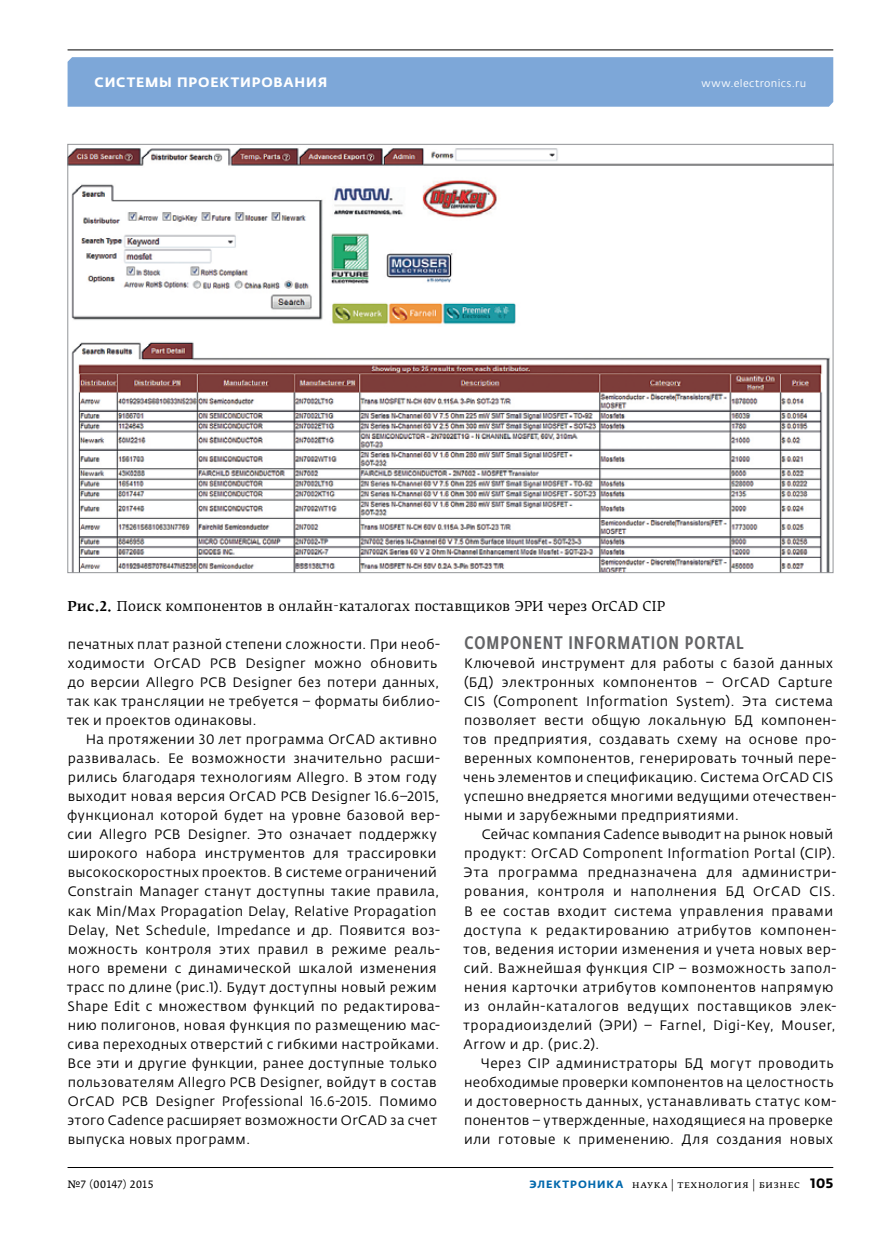
<style>
.page{position:relative;width:881px;height:1234px;background:#fff}
.page>*{position:absolute;margin:0;border:0;box-sizing:border-box;transform-origin:0 0}
.t1{font:500 18px "Fedra Sans Cond Pro";letter-spacing:.06em;color:#636466}
.t2{font:13.5px/19px "Fedra Sans Pro";letter-spacing:.035em;color:#000}
.t3{font:13.5px "Fedra Serif B Pro";letter-spacing:.005em;color:#000}
.t4{font:700 13.5px "Fedra Sans Alt Pro";letter-spacing:.06em;color:#fff}
.t5{font:10.5px "Fedra Serif B Pro";letter-spacing:.04em;color:#000}
.t6{font:10.5px "Fedra Sans Pro";letter-spacing:.035em;color:#fff}
.t7{font:10.5px "Fedra Serif A Pro";letter-spacing:.035em;color:#000}
.s1{font-weight:500}
.s2{font-family:"Fedra Sans Alt Pro";font-weight:700;color:#0068ac}
.s3{font-family:"Fedra Sans Pro";font-weight:700;font-size:13.5px}
</style>
<div class="page">
<div style="left:67px;top:57px;width:765px;height:50px;background:#7da7d8"></div>
<hr style="left:67px;top:49px;width:765px;height:1px;background:#000">
<hr style="left:68px;top:1166px;width:764px;height:1px;background:#000">
<img style="left:70px;top:148px;width:761px;height:422px">
<p class="t4" style="left:95px;top:74px;width:234px">Системы проектирования</p>
<p class="t6" style="left:701px;top:77px;width:106px">www.electronics.ru</p>
<p class="t3" style="left:68px;top:597px;width:598px"><span class="s1">Рис.2.</span> Поиск компонентов в онлайн-каталогах поставщиков ЭРИ через OrCAD CIP</p>
<p class="t2" style="left:67px;top:634px;width:374px">печатных плат разной степени сложности. При необ&shy;ходимости OrCAD PCB Designer можно обновить до версии Allegro PCB Designer без потери данных, так как трансляции не требуется – форматы библио&shy;тек и проектов одинаковы.</p>
<p class="t2" style="left:67px;top:729px;width:374px;text-indent:19px">На протяжении 30 лет программа OrCAD активно развивалась. Ее возможности значительно расши&shy;рились благодаря технологиям Allegro. В этом году выходит новая версия OrCAD PCB Designer 16.6–2015, функционал которой будет на уровне базовой вер&shy;сии Allegro PCB Designer. Это означает поддержку широкого набора инструментов для трассировки высокоскоростных проектов. В системе ограничений Constrain Manager станут доступны такие правила, как Min/Max Propagation Delay, Relative Propagation Delay, Net Schedule, Impedance и др. Появится воз&shy;можность контроля этих правил в режиме реаль&shy;ного времени с динамической шкалой изменения трасс по длине (рис.1). Будут доступны новый режим Shape Edit с множеством функций по редактирова&shy;нию полигонов, новая функция по размещению мас&shy;сива переходных отверстий с гибкими настройками.<br>Все эти и другие функции, ранее доступные только пользователям Allegro PCB Designer, войдут в состав OrCAD PCB Designer Professional 16.6-2015. Помимо этого Cadence расширяет возможности OrCAD за счет выпуска новых программ.</p>
<h1 class="t1" style="left:464px;top:631px;width:280px">COMPONENT INFORMATION PORTAL</h1>
<p class="t2" style="left:463px;top:653px;width:374px">Ключевой инструмент для работы с базой данных (БД) электронных компонентов – OrCAD Capture CIS (Component Information System). Эта система позволяет вести общую локальную БД компонен&shy;тов предприятия, создавать схему на основе про&shy;веренных компонентов, генерировать точный пере&shy;чень элементов и спецификацию. Система OrCAD CIS успешно внедряется многими ведущими отечествен&shy;ными и зарубежными предприятиями.</p>
<p class="t2" style="left:463px;top:825px;width:374px;text-indent:19px">Сейчас компания Cadence выводит на рынок новый продукт: OrCAD Component Information Portal (CIP).<br>Эта программа предназначена для администри&shy;рования, контроля и наполнения БД OrCAD CIS.<br>В ее состав входит система управления правами доступа к редактированию атрибутов компонен&shy;тов, ведения истории изменения и учета новых вер&shy;сий. Важнейшая функция CIP – возможность запол&shy;нения карточки атрибутов компонентов напрямую из онлайн-каталогов ведущих поставщиков элек&shy;трорадиоизделий (ЭРИ) – Farnel, Digi-Key, Mouser, Arrow и др. (рис.2).</p>
<p class="t2" style="left:464px;top:1053px;width:374px;text-indent:17px">Через CIP администраторы БД могут проводить необходимые проверки компонентов на целостность и достоверность данных, устанавливать статус ком&shy;понентов – утвержденные, находящиеся на проверке или готовые к применению. Для создания новых</p>
<p class="t7" style="left:67px;top:1177px;width:87px">№7 (00147) 2015</p>
<p class="t5" style="left:529px;top:1177px;width:305px"><span class="s2">ЭЛЕКТРОНИКА</span> наука | технология | бизнес <span class="s3">105</span></p>
</div>
